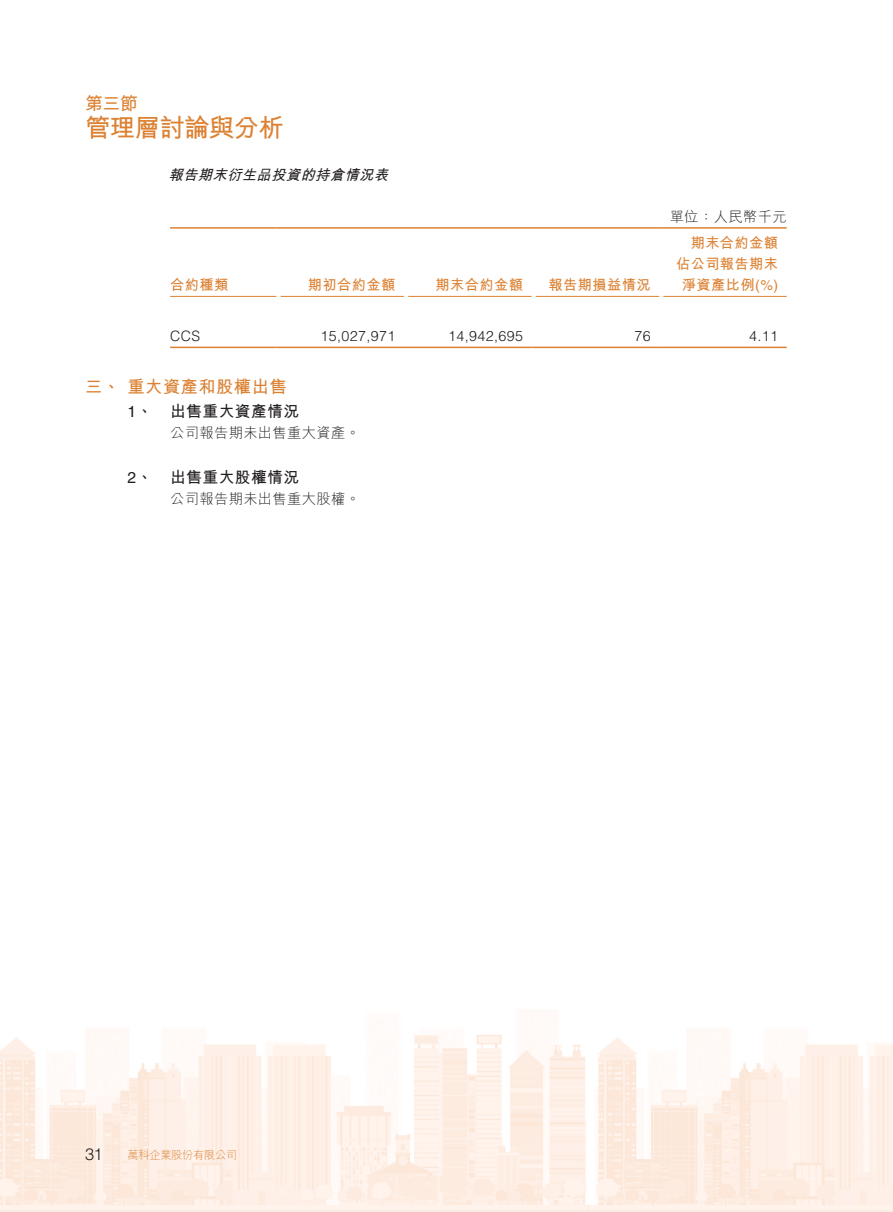
<style>
.page{position:relative;width:893px;height:1212px;background:#fff}
.page>*{position:absolute;margin:0;border:0;box-sizing:border-box;transform-origin:0 0}
.t1{font:700 25.5px "M Hei HK";letter-spacing:-.03em;color:#dc8132}
.t2{font:700 18px "M Hei HK";color:#dc8132}
.t3{font:700 17.25px "M Hei HK";letter-spacing:.03em;color:#dc8132}
.t4{font:300 16.5px "Helvetica LT Std";color:#231f20}
.t5{font:700 15.75px "M Hei HK";letter-spacing:.03em;color:#231f20}
.t6{font:700 14.25px/21px "M Hei HK";letter-spacing:.03em;color:#dc8132;text-align:right}
.t7{font:300 14.25px "M Hei HK";letter-spacing:.03em;color:#231f20}
.t8{font:300 14.25px "Helvetica LT Std";letter-spacing:.03em;color:#231f20}
.t9{font:italic 700 14.25px "M Hei HK";color:#231f20}
.t10{font:300 11.25px "M Hei HK";letter-spacing:-.03em;color:#dc8132}
.s1{font-family:"Helvetica LT Std";font-weight:400}
</style>
<div class="page">
<img style="left:0;top:1029px;width:893px;height:183px">
<hr style="left:170px;top:227px;width:106px;height:2px;background:#dc8132">
<hr style="left:276px;top:227px;width:128px;height:2px;background:#dc8132">
<hr style="left:404px;top:227px;width:255px;height:2px;background:#dc8132">
<hr style="left:659px;top:227px;width:128px;height:2px;background:#dc8132">
<hr style="left:170px;top:296px;width:106px;height:1px;background:#dc8132">
<hr style="left:281px;top:296px;width:123px;height:1px;background:#dc8132">
<hr style="left:408px;top:296px;width:123px;height:1px;background:#dc8132">
<hr style="left:536px;top:296px;width:123px;height:1px;background:#dc8132">
<hr style="left:663px;top:296px;width:124px;height:1px;background:#dc8132">
<hr style="left:170px;top:347px;width:106px;height:1px;background:#dc8132">
<hr style="left:276px;top:347px;width:128px;height:1px;background:#dc8132">
<hr style="left:404px;top:347px;width:127px;height:1px;background:#dc8132">
<hr style="left:531px;top:347px;width:128px;height:1px;background:#dc8132">
<hr style="left:659px;top:347px;width:128px;height:1px;background:#dc8132">
<p class="t2" style="left:85px;top:90px;width:54px">第三節</p>
<h1 class="t1" style="left:85px;top:109px;width:201px">管理層討論與分析</h1>
<p class="t9" style="left:169px;top:165px;width:226px">報告期末衍生品投資的持倉情況表</p>
<p class="t6" style="left:170px;top:273px;width:60px">合約種類</p>
<p class="t6" style="left:308px;top:273px;width:89px">期初合約金額</p>
<p class="t6" style="left:436px;top:273px;width:89px">期末合約金額</p>
<p class="t6" style="left:548px;top:273px;width:104px">報告期損益情況</p>
<p class="t7" style="left:670px;top:207px;width:118px">單位：人民幣千元</p>
<p class="t6" style="left:676px;top:231px;width:104px">期末合約金額佔公司報告期末淨資產比例<span class="s1">(%)</span></p>
<p class="t8" style="left:170px;top:327px;width:32px">CCS</p>
<p class="t8" style="left:321px;top:327px;width:76px">15,027,971</p>
<p class="t8" style="left:448px;top:327px;width:76px">14,942,695</p>
<p class="t8" style="left:634px;top:327px;width:18px">76</p>
<p class="t8" style="left:749px;top:327px;width:30px">4.11</p>
<p class="t3" style="left:85px;top:374px;width:203px">三、重大資產和股權出售</p>
<p class="t5" style="left:128px;top:399px;width:173px"><span class="s1">1</span>、 出售重大資產情況</p>
<p class="t7" style="left:170px;top:422px;width:192px">公司報告期未出售重大資產。</p>
<p class="t5" style="left:128px;top:465px;width:173px"><span class="s1">2</span>、 出售重大股權情況</p>
<p class="t7" style="left:170px;top:488px;width:192px">公司報告期未出售重大股權。</p>
<p class="t4" style="left:85px;top:1144px;width:19px">31</p>
<p class="t10" style="left:128px;top:1146px;width:111px">萬科企業股份有限公司</p>
</div>
